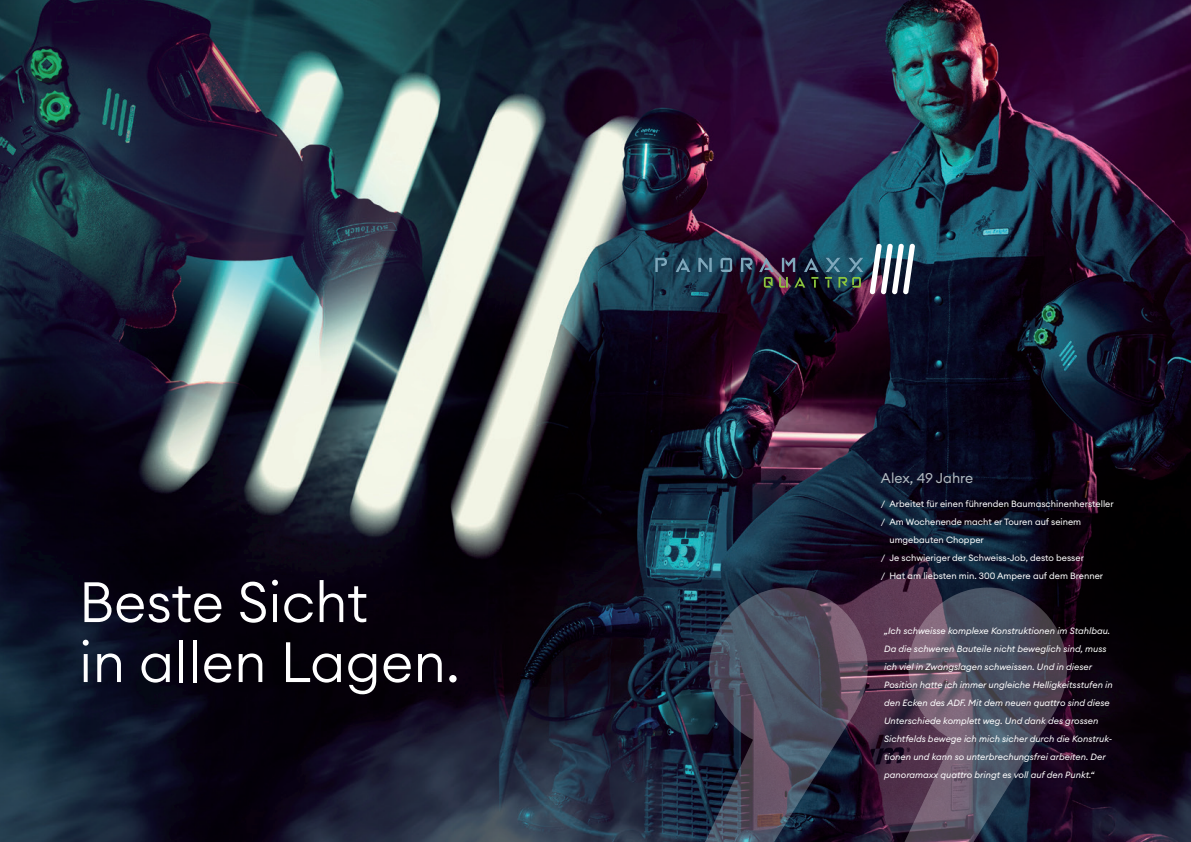
<style>
.page{position:relative;width:1191px;height:842px;background:#fff}
.page>*{position:absolute;margin:0;border:0;box-sizing:border-box;transform-origin:0 0}
.t1{font:300 56px/60px "Euclid Circular A";color:#fff}
.t2{font:14px "Euclid Circular A";letter-spacing:-.005em;color:#b1b9bf}
.t3{font:italic 9px/18px "Euclid Circular A";color:#fff}
.t4{font:9px "Euclid Circular A";color:#fff}
</style>
<div class="page">
<img style="left:0;top:0;width:1191px;height:842px">
<svg style="left:681px;top:587px;width:386px;height:255px"></svg>
<svg style="left:869px;top:244px;width:46px;height:50px"></svg>
<svg style="left:655px;top:258px;width:12px;height:14px"></svg>
<svg style="left:675px;top:258px;width:15px;height:14px"></svg>
<svg style="left:698px;top:258px;width:13px;height:14px"></svg>
<svg style="left:720px;top:258px;width:12px;height:14px"></svg>
<svg style="left:741px;top:258px;width:11px;height:14px"></svg>
<svg style="left:759px;top:258px;width:14px;height:30px"></svg>
<svg style="left:779px;top:258px;width:39px;height:30px"></svg>
<svg style="left:825px;top:258px;width:38px;height:30px"></svg>
<h1 class="t1" style="left:79px;top:571px;width:382px">Beste Sicht<br>in allen Lagen.</h1>
<h2 class="t2" style="left:881px;top:469px;width:94px">Alex, 49 Jahre</h2>
<p class="t4" style="left:881px;top:498px;width:234px">/ Arbeitet für einen führenden Baumaschinenhersteller</p>
<p class="t4" style="left:881px;top:516px;width:202px">/ Am Wochenende macht er Touren auf seinem</p>
<p class="t4" style="left:889px;top:534px;width:96px">umgebauten Chopper</p>
<p class="t4" style="left:881px;top:552px;width:204px">/ Je schwieriger der Schweiss-Job, desto besser</p>
<p class="t4" style="left:881px;top:570px;width:224px">/ Hat am liebsten min. 300 Ampere auf dem Brenner</p>
<p class="t3" style="left:884px;top:621px;width:230px">„Ich schweisse komplexe Konstruktionen im Stahlbau.<br>Da die schweren Bauteile nicht beweglich sind, muss ich viel in Zwangslagen schweissen. Und in dieser Position hatte ich immer ungleiche Helligkeitsstufen in den Ecken des ADF. Mit dem neuen quattro sind diese Unterschiede komplett weg. Und dank des grossen Sichtfelds bewege ich mich sicher durch die Konstruk&shy;tionen und kann so unterbrechungsfrei arbeiten. Der panoramaxx quattro bringt es voll auf den Punkt.“</p>
</div>
